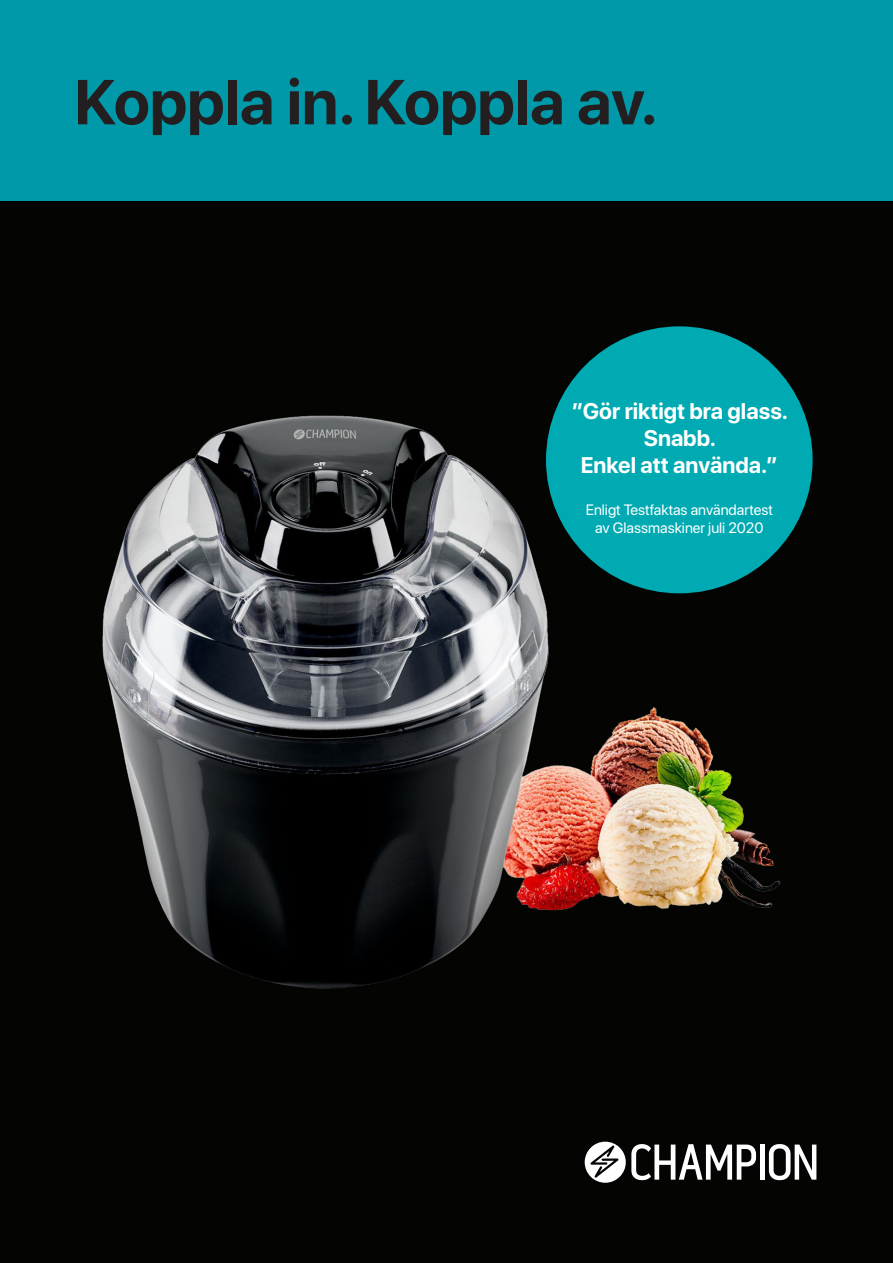
<style>
.page{position:relative;width:893px;height:1263px;background:#fff}
.page>*{position:absolute;margin:0;border:0;box-sizing:border-box;transform-origin:0 0}
.t1{font:700 63px "SF Pro Display";color:#231f20}
.t2{font:700 22.5px/27px "SF Pro Display";color:#fff;text-align:center}
.t3{font:15px/18px "SF Pro Display";color:#fff;text-align:center}
</style>
<div class="page">
<div style="left:0;top:21px;width:893px;height:1242px;background:#040503"></div>
<img style="left:102px;top:389px;width:710px;height:600px">
<div style="left:0;top:0;width:893px;height:200px;background:#0099a9"></div>
<div style="left:760px;top:1144px;width:5px;height:36px;background:#fff"></div>
<svg style="left:769px;top:1144px;width:47px;height:36px"></svg>
<svg style="left:585px;top:1142px;width:171px;height:41px"></svg>
<div style="left:534px;top:412px;width:354px;height:10px;background:#040503"></div>
<div style="left:546px;top:326px;width:267px;height:267px;background:#00aab2;border-radius:50%"></div>
<h1 class="t1" style="left:74px;top:66px;width:585px">Koppla in. Koppla av.</h1>
<h2 class="t2" style="left:572px;top:398px;width:218px">”Gör riktigt bra glass.<br>Snabb.<br>Enkel att använda.”</h2>
<p class="t3" style="left:586px;top:501px;width:189px">Enligt Testfaktas användartest av Glassmaskiner juli 2020</p>
</div>
